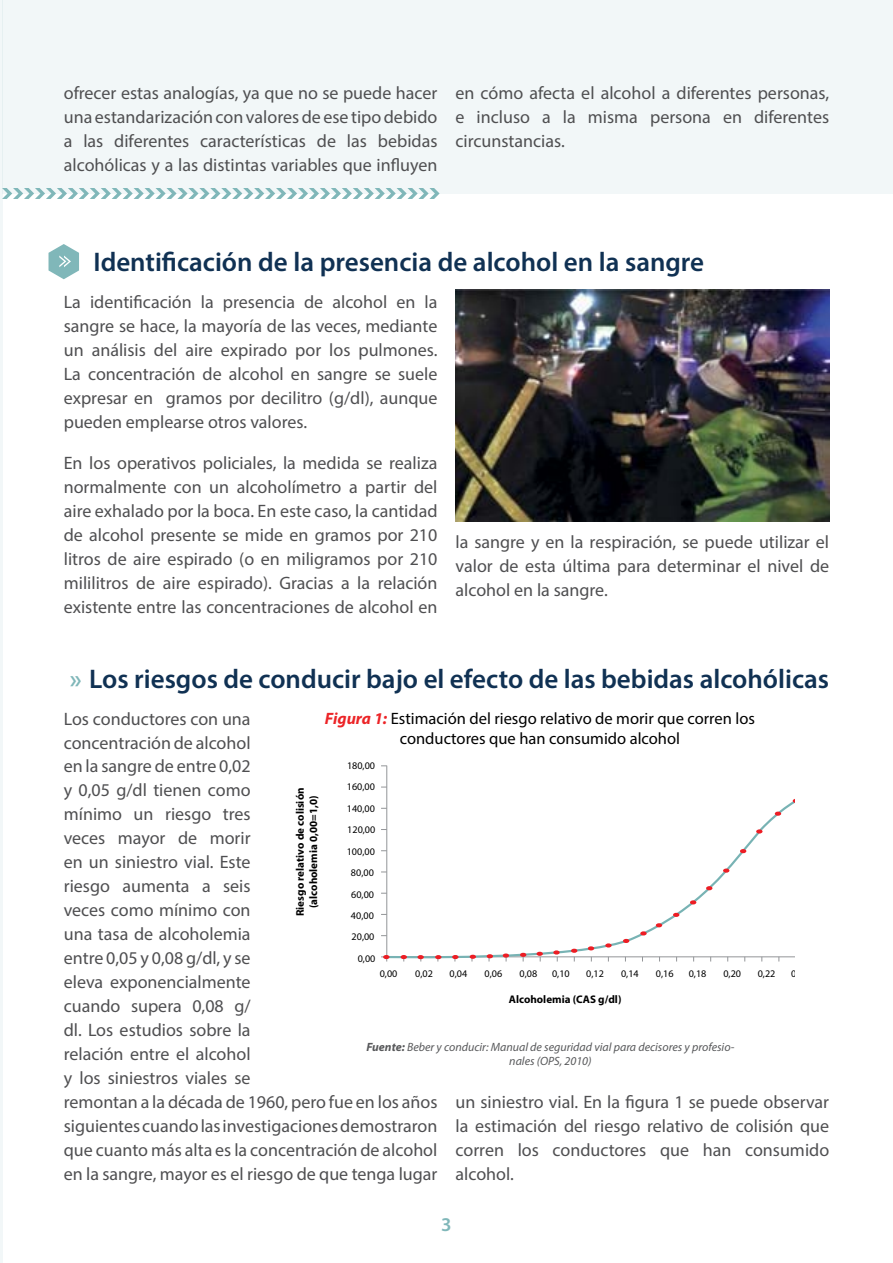
<style>
.page{position:relative;width:893px;height:1263px;background:#fff}
.page>*{position:absolute;margin:0;border:0;box-sizing:border-box;transform-origin:0 0}
.t1{font:600 27px "Myriad Pro";color:#103153}
.t2{font:600 19.5px "Myriad Pro";color:#80b7b9}
.t3{font:18px/24px "Myriad Pro";color:#4f4f51;text-align:justify}
.t4{font:16.5px/19.8px "Myriad Pro";color:#000;text-align:center}
.t5{font:italic 12px/14.4px "Myriad Pro";color:#58595b;text-align:center}
.t6{font:700 11.1px/13.2px "Myriad Pro";color:#000;text-align:center}
.t7{font:10.2px/21.5px "Soho Gothic Pro";color:#000;text-align:right}
.s1{color:#80b7b9}
.s2{font-weight:700;font-style:italic;color:#ec2427}
.s3{font-weight:700}
</style>
<div class="page">
<hr style="left:0;top:0;width:2px;height:1263px;background:#80b7b9">
<div style="left:2px;top:0;width:891px;height:193px;background:#f2f7f8"></div>
<svg style="left:49px;top:244px;width:30px;height:35px"></svg>
<svg style="left:2px;top:188px;width:438px;height:11px"></svg>
<img style="left:455px;top:289px;width:374px;height:232px">
<svg style="left:381px;top:791px;width:413px;height:170px"></svg>
<svg style="left:381px;top:955px;width:8px;height:6px"></svg>
<svg style="left:401px;top:955px;width:6px;height:6px"></svg>
<svg style="left:417px;top:955px;width:7px;height:6px"></svg>
<svg style="left:435px;top:955px;width:6px;height:6px"></svg>
<svg style="left:452px;top:955px;width:6px;height:6px"></svg>
<svg style="left:470px;top:955px;width:6px;height:6px"></svg>
<svg style="left:487px;top:954px;width:6px;height:7px"></svg>
<svg style="left:503px;top:953px;width:6px;height:8px"></svg>
<svg style="left:520px;top:953px;width:6px;height:8px"></svg>
<svg style="left:536px;top:952px;width:7px;height:9px"></svg>
<svg style="left:553px;top:950px;width:7px;height:11px"></svg>
<svg style="left:571px;top:949px;width:6px;height:12px"></svg>
<svg style="left:588px;top:946px;width:6px;height:4px"></svg>
<svg style="left:605px;top:943px;width:7px;height:4px"></svg>
<svg style="left:623px;top:939px;width:6px;height:4px"></svg>
<svg style="left:640px;top:931px;width:7px;height:4px"></svg>
<svg style="left:656px;top:923px;width:6px;height:4px"></svg>
<svg style="left:673px;top:913px;width:6px;height:4px"></svg>
<svg style="left:690px;top:900px;width:6px;height:4px"></svg>
<svg style="left:706px;top:886px;width:6px;height:4px"></svg>
<svg style="left:723px;top:868px;width:6px;height:5px"></svg>
<svg style="left:740px;top:849px;width:6px;height:4px"></svg>
<svg style="left:756px;top:829px;width:6px;height:4px"></svg>
<svg style="left:775px;top:812px;width:6px;height:4px"></svg>
<p class="t3" style="left:64px;top:80px;width:375px">ofrecer estas analogías, ya que no se puede hacer una estandarización con valores de ese tipo debido a las diferentes características de las bebidas alcohólicas y a las distintas variables que influyen</p>
<p class="t3" style="left:455px;top:80px;width:375px">en cómo afecta el alcohol a diferentes personas, e incluso a la misma persona en diferentes circunstancias.</p>
<h1 class="t1" style="left:64px;top:245px;width:642px"><span class="s1">»</span> Identificación de la presencia de alcohol en la sangre</h1>
<p class="t3" style="left:64px;top:289px;width:375px">La identificación la presencia de alcohol en la sangre se hace, la mayoría de las veces, mediante un análisis del aire expirado por los pulmones.<br>La concentración de alcohol en sangre se suele expresar en gramos por decilitro (g/dl), aunque pueden emplearse otros valores.</p>
<p class="t3" style="left:64px;top:450px;width:375px">En los operativos policiales, la medida se realiza normalmente con un alcoholímetro a partir del aire exhalado por la boca. En este caso, la cantidad de alcohol presente se mide en gramos por 210 litros de aire espirado (o en miligramos por 210 mililitros de aire espirado). Gracias a la relación existente entre las concentraciones de alcohol en</p>
<p class="t3" style="left:455px;top:529px;width:375px">la sangre y en la respiración, se puede utilizar el valor de esta última para determinar el nivel de alcohol en la sangre.</p>
<h1 class="t1" style="left:70px;top:661px;width:761px"><span class="s1">»</span> Los riesgos de conducir bajo el efecto de las bebidas alcohólicas</h1>
<p class="t3" style="left:64px;top:706px;width:375px;text-align:left">Los conductores con una<br>concentración de alcohol<br>en la sangre de entre 0,02<br>y 0,05 g/dl tienen como<br>mínimo un riesgo tres<br>veces mayor de morir<br>en un siniestro vial. Este<br>riesgo aumenta a seis<br>veces como mínimo con<br>una tasa de alcoholemia<br>entre 0,05 y 0,08 g/dl, y se<br>eleva exponencialmente<br>cuando supera 0,08 g/<br>dl. Los estudios sobre la<br>relación entre el alcohol<br>y los siniestros viales se<br>remontan a la década de 1960, pero fue en los años siguientes cuando las investigaciones demostraron que cuanto más alta es la concentración de alcohol en la sangre, mayor es el riesgo de que tenga lugar</p>
<p class="t4" style="left:325px;top:708px;width:432px"><span class="s2">Figura 1:</span> Estimación del riesgo relativo de morir que corren los conductores que han consumido alcohol</p>
<p class="t7" style="left:347px;top:755px;width:30px">180,00<br>160,00<br>140,00<br>120,00<br>100,00<br>80,00<br>60,00<br>40,00<br>20,00<br>0,00</p>
<p class="t6" style="left:293px;top:916px;width:130px;rotate:-90deg">Riesgo relativo de colisión (alcoholemia 0,00=1,0)</p>
<p class="t7" style="left:380px;top:962px;width:19px">0,00</p>
<p class="t7" style="left:415px;top:962px;width:19px">0,02</p>
<p class="t7" style="left:450px;top:962px;width:19px">0,04</p>
<p class="t7" style="left:485px;top:962px;width:19px">0,06</p>
<p class="t7" style="left:519px;top:962px;width:19px">0,08</p>
<p class="t7" style="left:552px;top:962px;width:19px">0,10</p>
<p class="t7" style="left:586px;top:962px;width:19px">0,12</p>
<p class="t7" style="left:621px;top:962px;width:19px">0,14</p>
<p class="t7" style="left:656px;top:962px;width:19px">0,16</p>
<p class="t7" style="left:689px;top:962px;width:19px">0,18</p>
<p class="t7" style="left:723px;top:962px;width:19px">0,20</p>
<p class="t7" style="left:758px;top:962px;width:19px">0,22</p>
<p class="t6" style="left:509px;top:992px;width:114px">Alcoholemia (CAS g/dl)</p>
<p class="t5" style="left:366px;top:1039px;width:370px"><span class="s3">Fuente:</span> Beber y conducir: Manual de seguridad vial para decisores y profesio&shy;nales (OPS, 2010)</p>
<p class="t3" style="left:455px;top:1090px;width:375px">un siniestro vial. En la figura 1 se puede observar la estimación del riesgo relativo de colisión que corren los conductores que han consumido alcohol.</p>
<p class="t2" style="left:441px;top:1212px;width:12px">3</p>
</div>
